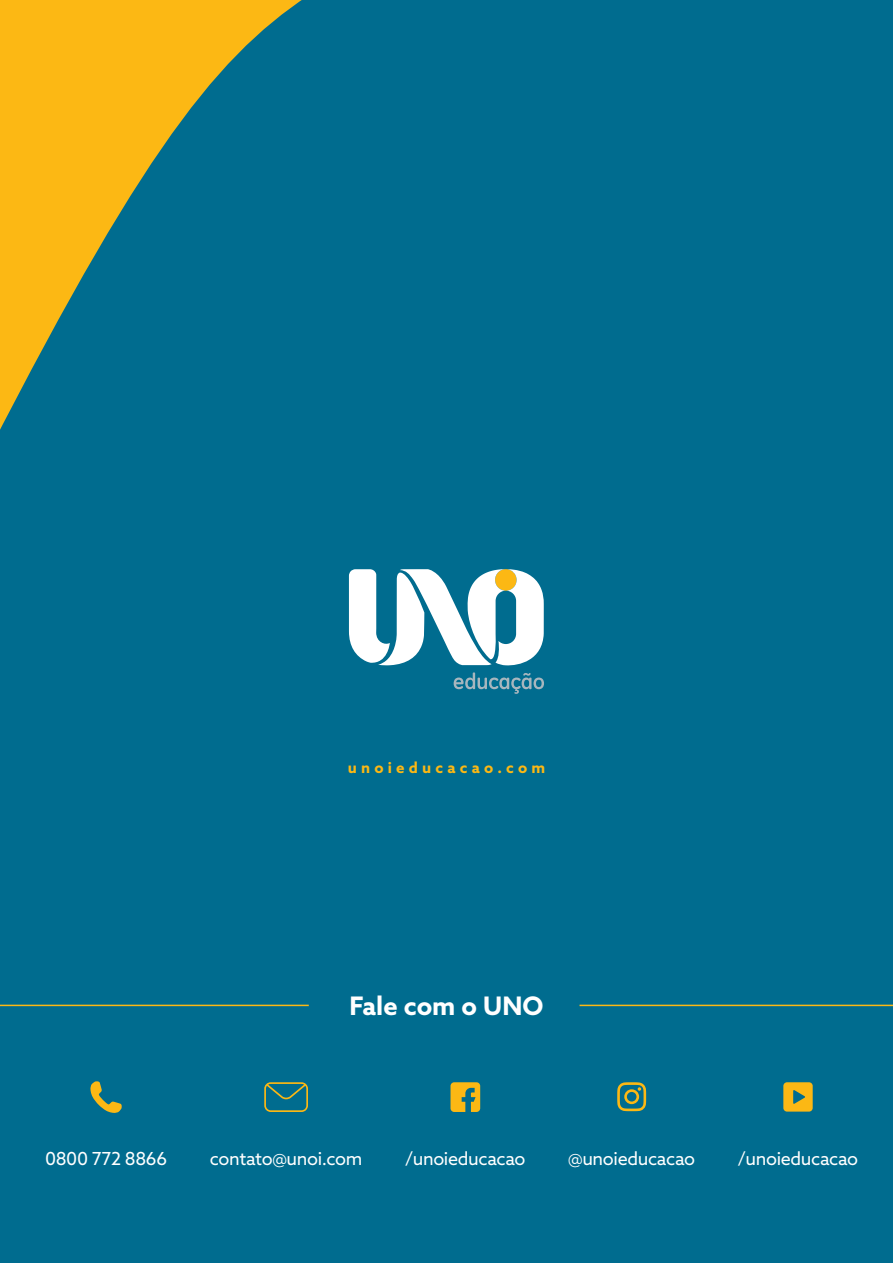
<style>
.page{position:relative;width:893px;height:1263px;background:#006c8f}
.page>*{position:absolute;margin:0;border:0;box-sizing:border-box;transform-origin:0 0}
.t1{font:700 25.5px "Azo Sans";color:#fff}
.t2{font:18px "Azo Sans";letter-spacing:-.02em;color:#fff}
.t3{font:700 15.15px "Azo Sans";letter-spacing:.28em;color:#fcb814}
</style>
<div class="page">
<hr style="left:0;top:1005px;width:309px;height:1px;background:#fcb814">
<svg style="left:450px;top:1082px;width:30px;height:30px"></svg>
<svg style="left:783px;top:1082px;width:30px;height:29px"></svg>
<svg style="left:617px;top:1082px;width:29px;height:29px"></svg>
<svg style="left:90px;top:1081px;width:32px;height:32px"></svg>
<svg style="left:264px;top:1082px;width:44px;height:30px"></svg>
<hr style="left:579px;top:1005px;width:314px;height:1px;background:#fcb814">
<svg style="left:0;top:0;width:302px;height:430px"></svg>
<svg style="left:454px;top:672px;width:90px;height:22px"></svg>
<svg style="left:349px;top:569px;width:195px;height:97px"></svg>
<p class="t3" style="left:348px;top:758px;width:199px">unoieducacao.com</p>
<p class="t1" style="left:349px;top:989px;width:195px">Fale com o UNO</p>
<p class="t2" style="left:45px;top:1147px;width:124px">0800 772 8866</p>
<p class="t2" style="left:210px;top:1147px;width:154px">contato@unoi.com</p>
<p class="t2" style="left:405px;top:1147px;width:122px">/unoieducacao</p>
<p class="t2" style="left:568px;top:1147px;width:128px">@unoieducacao</p>
<p class="t2" style="left:738px;top:1147px;width:122px">/unoieducacao</p>
</div>
